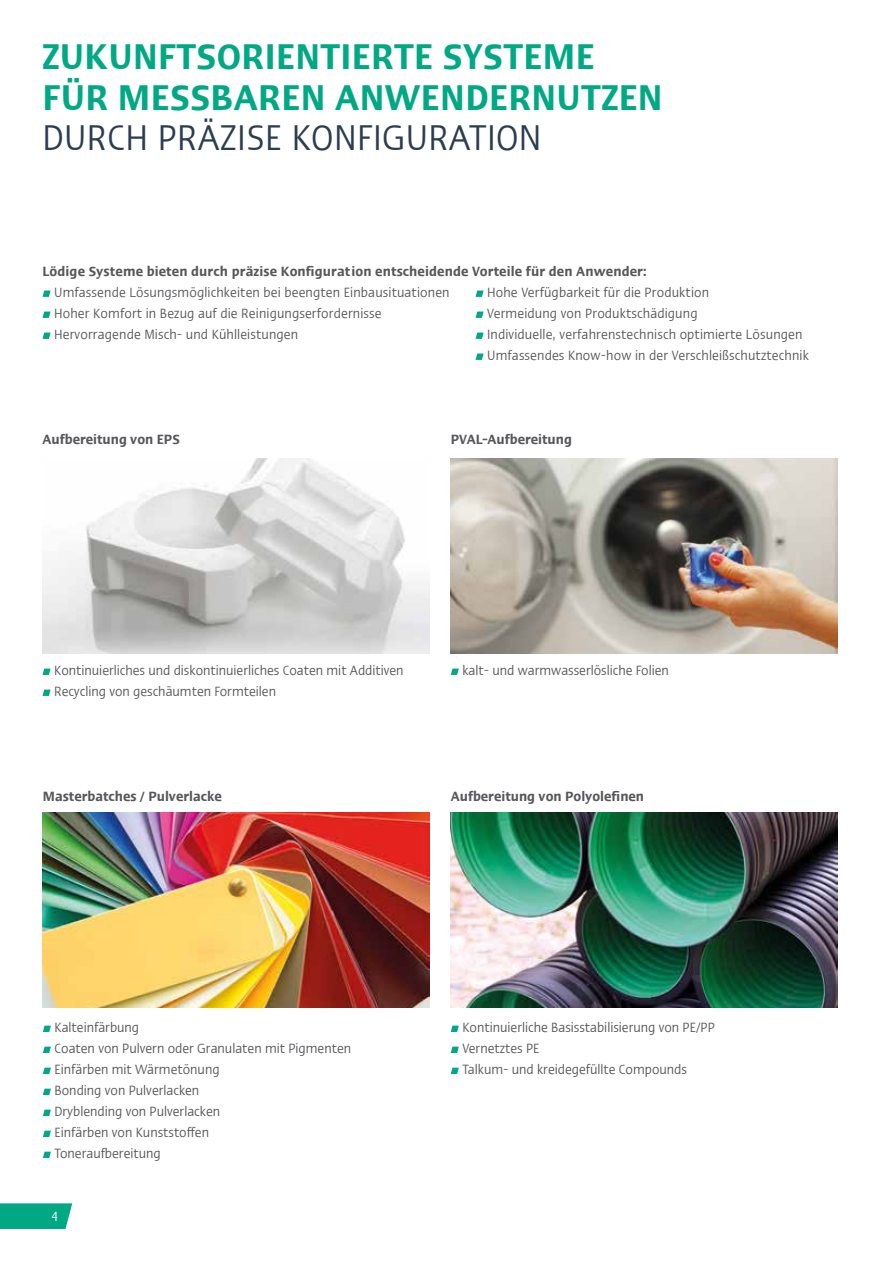
<style>
.page{position:relative;width:893px;height:1263px;background:#fff}
.page>*{position:absolute;margin:0;border:0;box-sizing:border-box;transform-origin:0 0}
.t1{font:600 condensed 36px/40.5px "Ergo Com";letter-spacing:.01em;color:#00a984}
.t2{font:condensed 36px "Ergo Com";letter-spacing:.01em;color:#2c3d4f}
.t3{font:condensed 13.5px/21px "Ergo Com";color:#58585c}
.t4{font:600 condensed 13.5px "Ergo Com";color:#58585c}
.t5{font:condensed 13.5px "Ergo Com";color:#fff}
</style>
<div class="page">
<svg style="left:43px;top:669px;width:8px;height:6px"></svg>
<svg style="left:43px;top:690px;width:8px;height:6px"></svg>
<svg style="left:0;top:1203px;width:72px;height:26px;background:#0ead8b"></svg>
<img style="left:43px;top:458px;width:386px;height:196px">
<svg style="left:43px;top:1026px;width:8px;height:6px"></svg>
<svg style="left:43px;top:1047px;width:8px;height:6px"></svg>
<svg style="left:43px;top:1068px;width:8px;height:6px"></svg>
<svg style="left:43px;top:1089px;width:8px;height:6px"></svg>
<svg style="left:43px;top:1110px;width:8px;height:6px"></svg>
<svg style="left:43px;top:1131px;width:8px;height:6px"></svg>
<svg style="left:43px;top:1152px;width:8px;height:6px"></svg>
<img style="left:43px;top:812px;width:387px;height:196px">
<svg style="left:451px;top:669px;width:8px;height:6px"></svg>
<img style="left:451px;top:458px;width:387px;height:196px">
<svg style="left:43px;top:291px;width:8px;height:6px"></svg>
<svg style="left:43px;top:312px;width:8px;height:6px"></svg>
<svg style="left:43px;top:333px;width:8px;height:6px"></svg>
<svg style="left:451px;top:1026px;width:8px;height:6px"></svg>
<svg style="left:451px;top:1047px;width:8px;height:6px"></svg>
<svg style="left:451px;top:1068px;width:8px;height:6px"></svg>
<img style="left:451px;top:812px;width:387px;height:196px">
<svg style="left:476px;top:291px;width:8px;height:6px"></svg>
<svg style="left:476px;top:312px;width:8px;height:6px"></svg>
<svg style="left:476px;top:333px;width:8px;height:6px"></svg>
<svg style="left:476px;top:354px;width:8px;height:6px"></svg>
<h1 class="t1" style="left:43px;top:33px;width:622px">ZUKUNFTSORIENTIERTE SYSTEME<br>FÜR MESSBAREN ANWENDERNUTZEN</h1>
<h1 class="t2" style="left:43px;top:112px;width:501px">DURCH PRÄZISE KONFIGURATION</h1>
<p class="t4" style="left:43px;top:261px;width:606px">Lödige Systeme bieten durch präzise Konfiguration entscheidende Vorteile für den Anwender:</p>
<p class="t3" style="left:54px;top:281px;width:397px">Umfassende Lösungsmöglichkeiten bei beengten Einbausituationen<br>Hoher Komfort in Bezug auf die Reinigungserfordernisse<br>Hervorragende Misch- und Kühlleistungen</p>
<p class="t3" style="left:487px;top:281px;width:323px">Hohe Verfügbarkeit für die Produktion<br>Vermeidung von Produktschädigung<br>Individuelle, verfahrenstechnisch optimierte Lösungen Umfassendes Know-how in der Verschleißschutztechnik</p>
<p class="t4" style="left:43px;top:429px;width:139px">Aufbereitung von EPS</p>
<p class="t4" style="left:451px;top:429px;width:123px">PVAL-Aufbereitung</p>
<p class="t3" style="left:54px;top:659px;width:351px">Kontinuierliches und diskontinuierliches Coaten mit Additiven<br>Recycling von geschäumten Formteilen</p>
<p class="t4" style="left:43px;top:786px;width:181px">Masterbatches / Pulverlacke</p>
<p class="t3" style="left:462px;top:659px;width:208px">kalt- und warmwasserlösliche Folien</p>
<p class="t4" style="left:451px;top:786px;width:195px">Aufbereitung von Polyolefinen</p>
<p class="t3" style="left:55px;top:1016px;width:298px">Kalteinfärbung<br>Coaten von Pulvern oder Granulaten mit Pigmenten<br>Einfärben mit Wärmetönung<br>Bonding von Pulverlacken<br>Dryblending von Pulverlacken<br>Einfärben von Kunststoffen<br>Toneraufbereitung</p>
<p class="t5" style="left:51px;top:1207px;width:8px">4</p>
<p class="t3" style="left:462px;top:1016px;width:254px">Kontinuierliche Basisstabilisierung von PE/PP<br>Vernetztes PE<br>Talkum- und kreidegefüllte Compounds</p>
</div>
